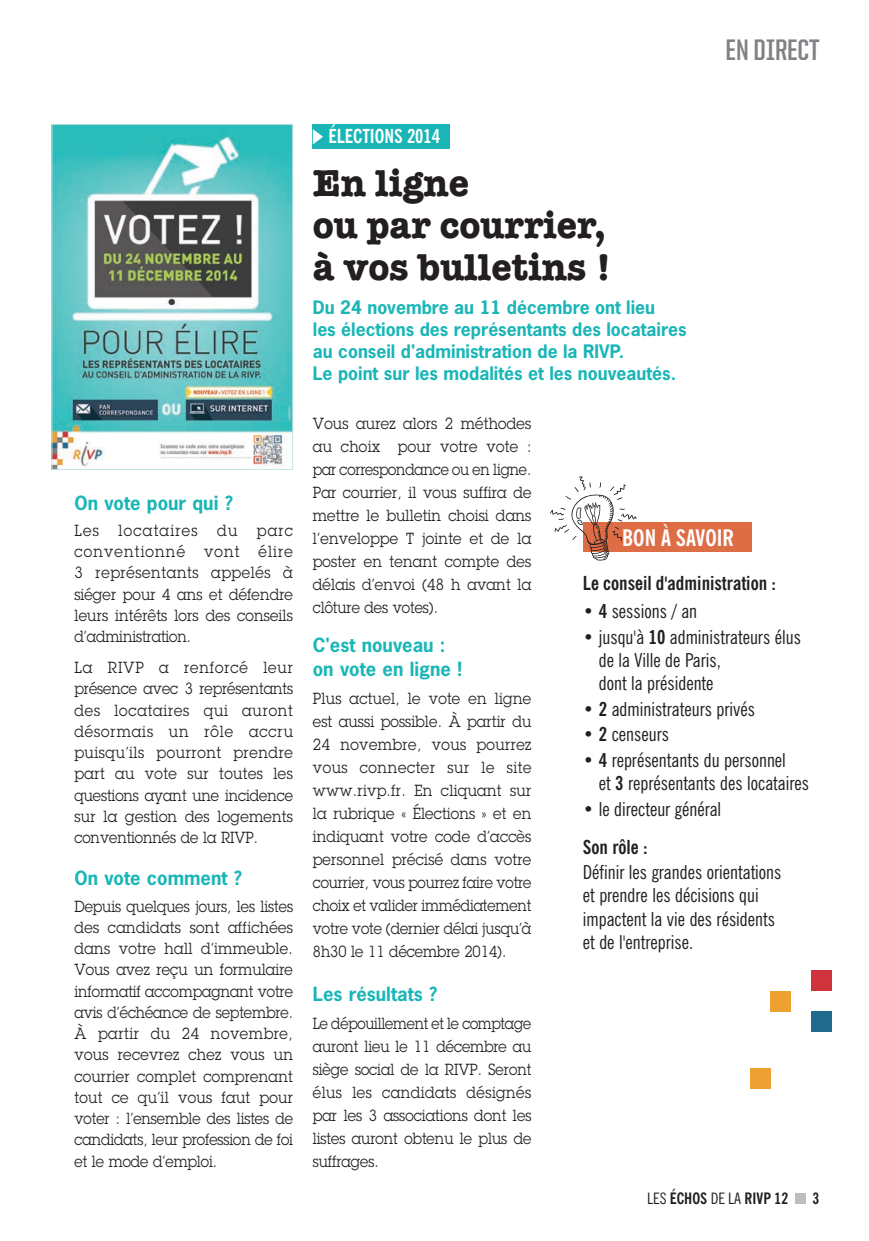
<style>
.page{position:relative;width:869px;height:1241px;background:#fff}
.page>*{position:absolute;margin:0;border:0;box-sizing:border-box;transform-origin:0 0}
.t1{font:700 38.5px/42px "American Typewriter";color:#231f20}
.t2{font:700 29.75px "United Sans Cond";color:#808285}
.t3{font:700 condensed 22.75px "News Gothic BT";color:#fff}
.t4{font:condensed 19.25px/23.1px "News Gothic BT";color:#231f20}
.t5{font:700 condensed 19.25px "News Gothic BT";color:#231f20}
.t6{font:700 condensed 19.25px "News Gothic BT";color:#fff}
.t7{font:700 18.38px/24px "News Gothic";color:#1ab6b7}
.t8{font:700 17.5px/21.9px "News Gothic";color:#1ab6b7}
.t9{font:15.75px/22.9px "Lubalin Graph Std";color:#231f20;text-align:justify;scale:.92 1}
.t10{font:15.75px/21.2px "Lubalin Graph Std";color:#231f20;text-align:justify;scale:.9 1}
.t11{font:15.75px/22.9px "Lubalin Graph Std";color:#231f20;text-align:justify;scale:.89 1}
.t12{font:700 condensed 15.75px "News Gothic BT";color:#231f20}
.s1{font-weight:700}
.s2{font-weight:400}
</style>
<div class="page">
<div style="left:794px;top:1192px;width:11px;height:11px;background:#bcbdc0"></div>
<img style="left:54px;top:126px;width:237px;height:341px">
<div style="left:52px;top:124px;width:241px;height:345px;border:1px solid #c4e5e6"></div>
<div style="left:313px;top:124px;width:136px;height:25px;background:#1ab6b7"></div>
<svg style="left:313px;top:129px;width:10px;height:15px"></svg>
<div style="left:582px;top:522px;width:169px;height:30px;background:#de6c45"></div>
<svg style="left:550px;top:476px;width:86px;height:84px"></svg>
<div style="left:749px;top:1068px;width:21px;height:20px;background:#eea133"></div>
<div style="left:770px;top:990px;width:20px;height:21px;background:#eea133"></div>
<div style="left:810px;top:970px;width:21px;height:20px;background:#cf343c"></div>
<div style="left:810px;top:1011px;width:21px;height:20px;background:#1f6a8d"></div>
<h2 class="t2" style="left:725px;top:34px;width:96px">EN DIRECT</h2>
<p class="t7" style="left:74px;top:490px;width:160px">On vote pour qui ?</p>
<p class="t9" style="left:74px;top:519px;width:239px;line-height:21.2px">Les locataires du parc conventionné vont élire 3 représentants appelés à siéger pour 4 ans et défendre leurs intérêts lors des conseils d’administration.</p>
<p class="t9" style="left:74px;top:656px;width:239px;line-height:21.2px">La RIVP a renforcé leur présence avec 3 représentants des locataires qui auront désormais un rôle accru puisqu’ils pourront prendre part au vote sur toutes les questions ayant une incidence sur la gestion des logements conventionnés de la RIVP.</p>
<p class="t7" style="left:74px;top:865px;width:169px">On vote comment ?</p>
<p class="t10" style="left:74px;top:895px;width:244px">Depuis quelques jours, les listes des candidats sont affichées dans votre hall d’immeuble.<br>Vous avez reçu un formulaire informatif accompagnant votre avis d’échéance de septembre.<br>À partir du 24 novembre, vous recevrez chez vous un courrier complet comprenant tout ce qu’il vous faut pour voter : l’ensemble des listes de candidats, leur profession de foi et le mode d’emploi.</p>
<p class="t6" style="left:328px;top:124px;width:113px">ÉLECTIONS 2014</p>
<h1 class="t1" style="left:313px;top:160px;width:300px">En ligne<br>ou par courrier, à vos bulletins !</h1>
<p class="t8" style="left:313px;top:296px;width:375px">Du 24 novembre au 11 décembre ont lieu<br>les élections des représentants des locataires au conseil d'administration de la RIVP.<br>Le point sur les modalités et les nouveautés.</p>
<p class="t9" style="left:313px;top:412px;width:239px">Vous aurez alors 2 méthodes au choix pour votre vote : par correspondance ou en ligne.<br>Par courrier, il vous suffira de mettre le bulletin choisi dans l’enveloppe T jointe et de la poster en tenant compte des délais d’envoi (48 h avant la clôture des votes).</p>
<p class="t7" style="left:313px;top:632px;width:150px">C'est nouveau : on vote en ligne !</p>
<p class="t9" style="left:313px;top:686px;width:239px">Plus actuel, le vote en ligne est aussi possible. À partir du 24 novembre, vous pourrez vous connecter sur le site www.rivp.fr. En cliquant sur la rubrique « Élections » et en indiquant votre code d’accès personnel précisé dans votre courrier, vous pourrez faire votre choix et valider immédiatement votre vote (dernier délai jusqu’à 8h30 le 11 décembre 2014).</p>
<p class="t7" style="left:313px;top:981px;width:126px">Les résultats ?</p>
<p class="t11" style="left:313px;top:1011px;width:247px">Le dépouillement et le comptage auront lieu le 11 décembre au siège social de la RIVP. Seront élus les candidats désignés par les 3 associations dont les listes auront obtenu le plus de suffrages.</p>
<h3 class="t3" style="left:622px;top:524px;width:113px">BON À SAVOIR</h3>
<p class="t5" style="left:582px;top:571px;width:194px">Le conseil d'administration :</p>
<p class="t4" style="left:582px;top:599px;width:116px"><span class="s1">• 4</span> sessions / an</p>
<p class="t4" style="left:598px;top:625px;width:203px;text-indent:-16px"><span class="s1">•</span> jusqu'à <span class="s1">10</span> administrateurs élus de la Ville de Paris,<br>dont la présidente</p>
<p class="t4" style="left:582px;top:697px;width:174px"><span class="s1">• 2</span> administrateurs privés</p>
<p class="t4" style="left:582px;top:722px;width:88px"><span class="s1">• 2</span> censeurs</p>
<p class="t4" style="left:598px;top:748px;width:212px;text-indent:-16px"><span class="s1">• 4</span> représentants du personnel<br>et <span class="s1">3</span> représentants des locataires</p>
<p class="t4" style="left:582px;top:797px;width:140px">• le directeur général</p>
<p class="t5" style="left:582px;top:834px;width:66px">Son rôle :</p>
<p class="t4" style="left:582px;top:860px;width:200px">Définir les grandes orientations et prendre les décisions qui impactent la vie des résidents et de l'entreprise.</p>
<p class="t12" style="left:647px;top:1188px;width:142px"><span class="s2">LES</span> ÉCHOS <span class="s2">DE LA</span> RIVP 12</p>
<p class="t12" style="left:812px;top:1188px;width:8px">3</p>
</div>
